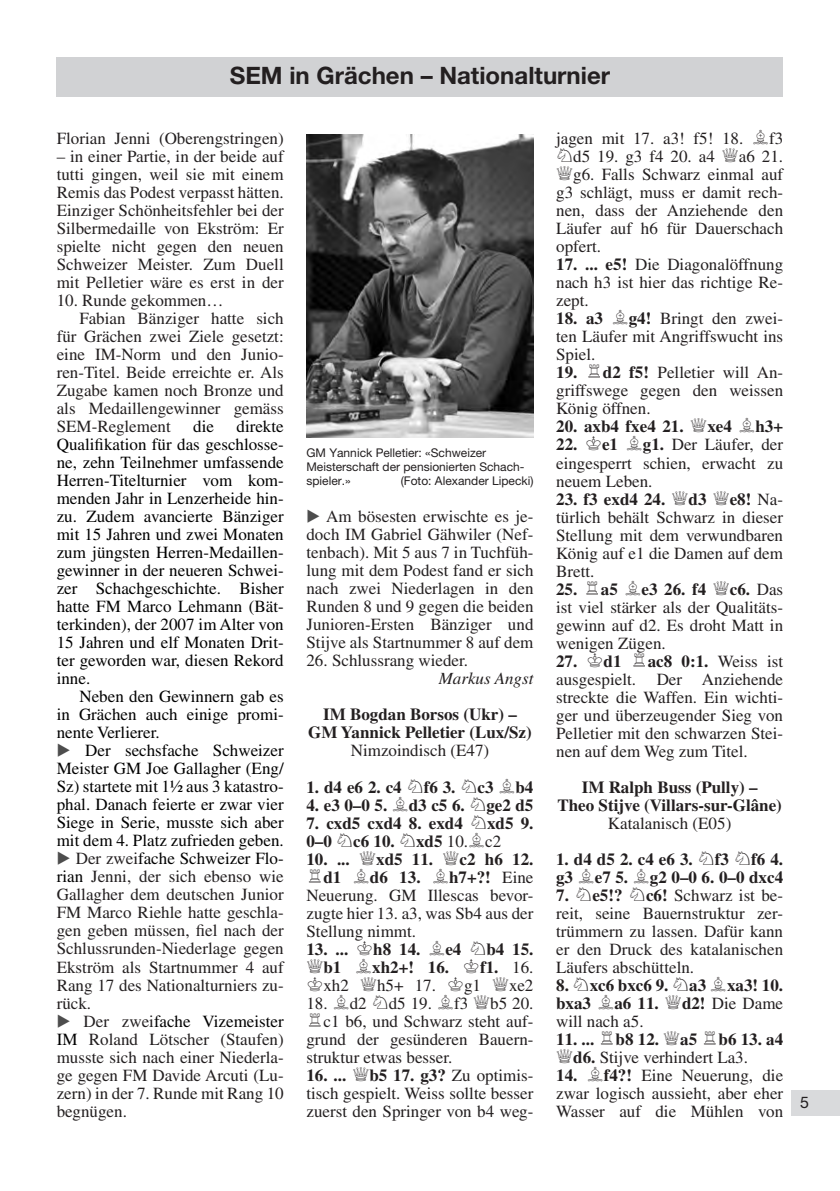
<style>
.page{position:relative;width:840px;height:1191px;background:#fff}
.page>*{position:absolute;margin:0;border:0;box-sizing:border-box;transform-origin:0 0}
.t1{font:700 24px "Helvetica Neue LT Pro";color:#231f20}
.t2{font:17px/18px "Times LT Std";color:#231f20;text-align:justify}
.t3{font:700 17px/18px "Times LT Std";color:#231f20}
.t4{font:17px/18px "Times LT Std";color:#000;text-align:justify}
.t5{font:italic 17px "Times LT Std";color:#231f20}
.t6{font:16px "Helvetica Neue LT Pro";color:#231f20}
.t7{font:12px/14px "Helvetica Neue LT Pro";color:#231f20}
.s1{color:#000}
.s2{font-family:"European Pi Three";color:#4d4d4d}
.s3{font-family:"L Game Pi Chess Draughts";font-weight:400}
.s4{font-weight:400}
.s5{font-weight:700}
.s6{font-family:"L Game Pi Chess Draughts"}
</style>
<div class="page">
<div style="left:791px;top:1090px;width:48px;height:26px;background:#d9dadc"></div>
<div style="left:57px;top:57px;width:725px;height:39px;background:#d1d2d4"></div>
<img style="left:306px;top:135px;width:227px;height:303px">
<h1 class="t1" style="left:230px;top:61px;width:381px">SEM in Grächen – Nationalturnier</h1>
<p class="t2" style="left:57px;top:129px;width:228px">Florian Jenni (Oberengstringen)</p>
<p class="t2" style="left:57px;top:147px;width:228px">– in einer Partie, in der beide auf tutti gingen, weil sie mit einem Remis das Podest verpasst hätten.<br>Einziger Schönheitsfehler bei der Silbermedaille von Ekström: Er spielte nicht gegen den neuen Schweizer Meister. Zum Duell mit Pelletier wäre es erst in der</p>
<p class="t2" style="left:57px;top:291px;width:168px">10. Runde gekommen…</p>
<p class="t2" style="left:79px;top:309px;width:206px">Fabian Bänziger hatte sich</p>
<p class="t2" style="left:57px;top:327px;width:228px">für Grächen zwei Ziele gesetzt:</p>
<p class="t2" style="left:57px;top:345px;width:228px">eine IM-Norm und den Junio-</p>
<p class="t2" style="left:57px;top:363px;width:228px">ren-Titel. Beide erreichte er. Als</p>
<p class="t2" style="left:57px;top:381px;width:228px">Zugabe kamen noch Bronze und</p>
<p class="t2" style="left:57px;top:399px;width:228px">als Medaillengewinner gemäss</p>
<p class="t2" style="left:57px;top:417px;width:116px">SEM-Reglement</p>
<p class="t4" style="left:193px;top:417px;width:22px">die</p>
<p class="t4" style="left:57px;top:417px;width:228px;text-indent:180px">direkte Qualifikation für das geschlosse&shy;ne, zehn Teilnehmer umfassende Herren-Titelturnier vom kom&shy;menden Jahr in Lenzerheide hin&shy;zu. Zudem avancierte Bänziger mit 15 Jahren und zwei Monaten zum jüngsten Herren-Medaillen&shy;gewinner in der neueren Schwei&shy;zer Schachgeschichte. Bisher hatte FM Marco Lehmann (Bät&shy;terkinden), der 2007 im Alter von 15 Jahren und elf Monaten Drit&shy;ter geworden war, diesen Rekord inne.</p>
<p class="t2" style="left:57px;top:687px;width:228px;text-align:left;text-indent:23px"><span class="s1">Neben den Gewinnern gab es in Grächen auch einige promi&shy;nente Verlierer.<br></span><span class="s2">E</span> <span class="s1">Der sechsfache Schweizer<br>Meister GM Joe Gallagher (Eng/<br>Sz) startete mit 1½ aus 3 katastro&shy;phal. Danach feierte er zwar vier<br>Siege in Serie, musste sich aber mit dem 4. Platz zufrieden geben.<br></span><span class="s2">E</span> Der zwei<span class="s1">fache Schweizer Flo&shy;rian</span> Jenni, der sich ebenso wie<br>Gallagher dem deutschen Junior<br>FM Marco Riehle hatte geschla&shy;gen geben müssen, fiel nach der<br>Schlussrunden-Niederlage gegen<br>Ekström als Startnummer 4 auf<br>Rang 17 des Nationalturniers zu&shy;rück.<br><span class="s2">E</span> Der zwei<span class="s1">fache Vizemeister<br>IM</span> Roland Lötscher (Staufen) musste sich nach einer Niederla&shy;ge gegen FM Davide Arcuti (Lu&shy;zern) in der 7. Runde mit Rang 10 begnügen.</p>
<p class="t7" style="left:306px;top:446px;width:219px">GM Yannick Pelletier: «Schweizer<br>Meisterschaft der pensionierten Schach&shy;spieler.»</p>
<p class="t7" style="left:400px;top:474px;width:134px">(Foto: Alexander Lipecki)</p>
<p class="t2" style="left:306px;top:507px;width:228px"><span class="s2">E</span> Am bösesten erwischte es je&shy;doch IM Gabriel Gähwiler (Nef&shy;tenbach). Mit 5 aus 7 in Tuchfüh&shy;lung mit dem Podest fand er sich nach zwei Niederlagen in den Runden 8 und 9 gegen die beiden Junioren-Ersten Bänziger und Stijve als Startnummer 8 auf dem</p>
<p class="t2" style="left:306px;top:651px;width:163px">26. Schlussrang wieder.</p>
<p class="t5" style="left:438px;top:669px;width:96px">Markus Angst</p>
<p class="t3" style="left:308px;top:705px;width:225px;text-align:center">IM Bogdan Borsos (Ukr) –<br>GM Yannick Pelletier (Lux/Sz)</p>
<p class="t2" style="left:350px;top:741px;width:140px">Nimzoindisch (E47)</p>
<p class="t3" style="left:306px;top:777px;width:228px">1. d4 e6 2. c4 <span class="s3">H</span>f6 3. <span class="s3">H</span>c3 <span class="s3">I</span>b4</p>
<p class="t3" style="left:306px;top:795px;width:228px">4. e3 0–0 5. <span class="s3">I</span>d3 c5 6. <span class="s3">H</span>ge2 d5</p>
<p class="t3" style="left:306px;top:813px;width:228px">7. cxd5 cxd4 8. exd4 <span class="s3">H</span>xd5 9.<br>0–0 <span class="s3">H</span>c6 10. <span class="s3">H</span>xd5 <span class="s4">10.</span><span class="s3">I</span><span class="s4">c2</span></p>
<p class="t2" style="left:306px;top:849px;width:228px"><span class="s5">10. ...</span> <span class="s6">K</span><span class="s5">xd5 11.</span> <span class="s6">K</span><span class="s5">c2 h6 12.<br></span><span class="s6">J</span><span class="s5">d1</span> <span class="s6">I</span><span class="s5">d6 13.</span> <span class="s6">I</span><span class="s5">h7+?!</span> Eine Neuerung. GM Illescas bevor&shy;zugte hier 13. a3, was Sb4 aus der Stellung nimmt.</p>
<p class="t3" style="left:306px;top:939px;width:228px;text-align:justify">13. ... <span class="s3">L</span>h8 14. <span class="s3">I</span>e4 <span class="s3">H</span>b4 15.<br><span class="s3">K</span>b1 <span class="s3">I</span>xh2+! 16. <span class="s3">L</span>f1. <span class="s4">16.<br></span><span class="s3">L</span><span class="s4">xh2</span> <span class="s3">K</span><span class="s4">h5+ 17.</span> <span class="s3">L</span><span class="s4">g1</span> <span class="s3">K</span><span class="s4">xe2</span></p>
<p class="t2" style="left:306px;top:993px;width:228px">18. <span class="s6">I</span>d2 <span class="s6">H</span>d5 19. <span class="s6">I</span>f3 <span class="s6">K</span>b5 20.<br><span class="s6">J</span>c1 b6, und Schwarz steht auf&shy;grund der gesünderen Bauern&shy;struktur etwas besser.</p>
<p class="t2" style="left:306px;top:1065px;width:228px"><span class="s5">16. ...</span> <span class="s6">K</span><span class="s5">b5 17. g3?</span> Zu optimis&shy;tisch gespielt. Weiss sollte besser zuerst den Springer von b4 weg-</p>
<p class="t2" style="left:556px;top:129px;width:228px">jagen mit 17. a3! f5! 18. <span class="s6">I</span>f3<br><span class="s6">H</span>d5 19. g3 f4 20. a4 <span class="s6">K</span>a6 21.<br><span class="s6">K</span>g6. Falls Schwarz einmal auf g3 schlägt, muss er damit rech&shy;nen, dass der Anziehende den Läufer auf h6 für Dauerschach opfert.</p>
<p class="t2" style="left:556px;top:256px;width:228px"><span class="s5">17. ... e5!</span> Die Diagonalöffnung nach h3 ist hier das richtige Re&shy;zept.</p>
<p class="t2" style="left:556px;top:310px;width:228px"><span class="s5">18. a3</span> <span class="s6">I</span><span class="s5">g4!</span> Bringt den zwei&shy;ten Läufer mit Angriffswucht ins Spiel.</p>
<p class="t2" style="left:556px;top:364px;width:228px"><span class="s5">19.</span> <span class="s6">J</span><span class="s5">d2 f5!</span> Pelletier will An&shy;griffswege gegen den weissen König öffnen.</p>
<p class="t3" style="left:556px;top:417px;width:228px">20. axb4 fxe4 21. <span class="s3">K</span>xe4 <span class="s3">I</span>h3+</p>
<p class="t2" style="left:556px;top:436px;width:228px"><span class="s5">22.</span> <span class="s6">L</span><span class="s5">e1</span> <span class="s6">I</span><span class="s5">g1.</span> Der Läufer, der eingesperrt schien, erwacht zu neuem Leben.</p>
<p class="t2" style="left:556px;top:490px;width:228px"><span class="s5">23. f3 exd4 24.</span> <span class="s6">K</span><span class="s5">d3</span> <span class="s6">K</span><span class="s5">e8!</span> Na&shy;türlich behält Schwarz in dieser Stellung mit dem verwundbaren König auf e1 die Damen auf dem Brett.</p>
<p class="t2" style="left:556px;top:580px;width:228px"><span class="s5">25.</span> <span class="s6">J</span><span class="s5">a5</span> <span class="s6">I</span><span class="s5">e3 26. f4</span> <span class="s6">K</span><span class="s5">c6.</span> Das ist viel stärker als der Qualitäts&shy;gewinn auf d2. Es droht Matt in wenigen Zügen.</p>
<p class="t2" style="left:556px;top:652px;width:228px"><span class="s5">27.</span> <span class="s6">L</span><span class="s5">d1</span> <span class="s6">J</span><span class="s5">ac8 0:1.</span> Weiss ist ausgespielt. Der Anziehende streckte die Waffen. Ein wichti&shy;ger und überzeugender Sieg von Pelletier mit den schwarzen Stei&shy;nen auf dem Weg zum Titel.</p>
<p class="t3" style="left:557px;top:777px;width:226px;text-align:center">IM Ralph Buss (Pully) –<br>Theo Stijve (Villars-sur-Glâne)</p>
<p class="t2" style="left:607px;top:814px;width:125px">Katalanisch (E05)</p>
<p class="t3" style="left:556px;top:849px;width:228px">1. d4 d5 2. c4 e6 3. <span class="s3">H</span>f3 <span class="s3">H</span>f6 4. g3 <span class="s3">I</span>e7 5. <span class="s3">I</span>g2 0–0 6. 0–0 dxc4</p>
<p class="t2" style="left:556px;top:886px;width:228px"><span class="s5">7.</span> <span class="s6">H</span><span class="s5">e5!?</span> <span class="s6">H</span><span class="s5">c6!</span> Schwarz ist be&shy;reit, seine Bauernstruktur zer&shy;trümmern zu lassen. Dafür kann er den Druck des katalanischen Läufers abschütteln.</p>
<p class="t3" style="left:556px;top:975px;width:228px;text-align:justify">8. <span class="s3">H</span>xc6 bxc6 9. <span class="s3">H</span>a3 <span class="s3">I</span>xa3! 10. bxa3 <span class="s3">I</span>a6 11. <span class="s3">K</span>d2! <span class="s4">Die Dame will nach a5.</span></p>
<p class="t3" style="left:556px;top:1029px;width:228px">11. ... <span class="s3">J</span>b8 12. <span class="s3">K</span>a5 <span class="s3">J</span>b6 13. a4<br><span class="s3">K</span>d6. <span class="s4">Stijve verhindert La3.</span></p>
<p class="t2" style="left:556px;top:1066px;width:228px"><span class="s5">14.</span> <span class="s6">I</span><span class="s5">f4?!</span> Eine Neuerung, die zwar logisch aussieht, aber eher Wasser auf die Mühlen von</p>
<p class="t6" style="left:799px;top:1092px;width:10px">5</p>
</div>
